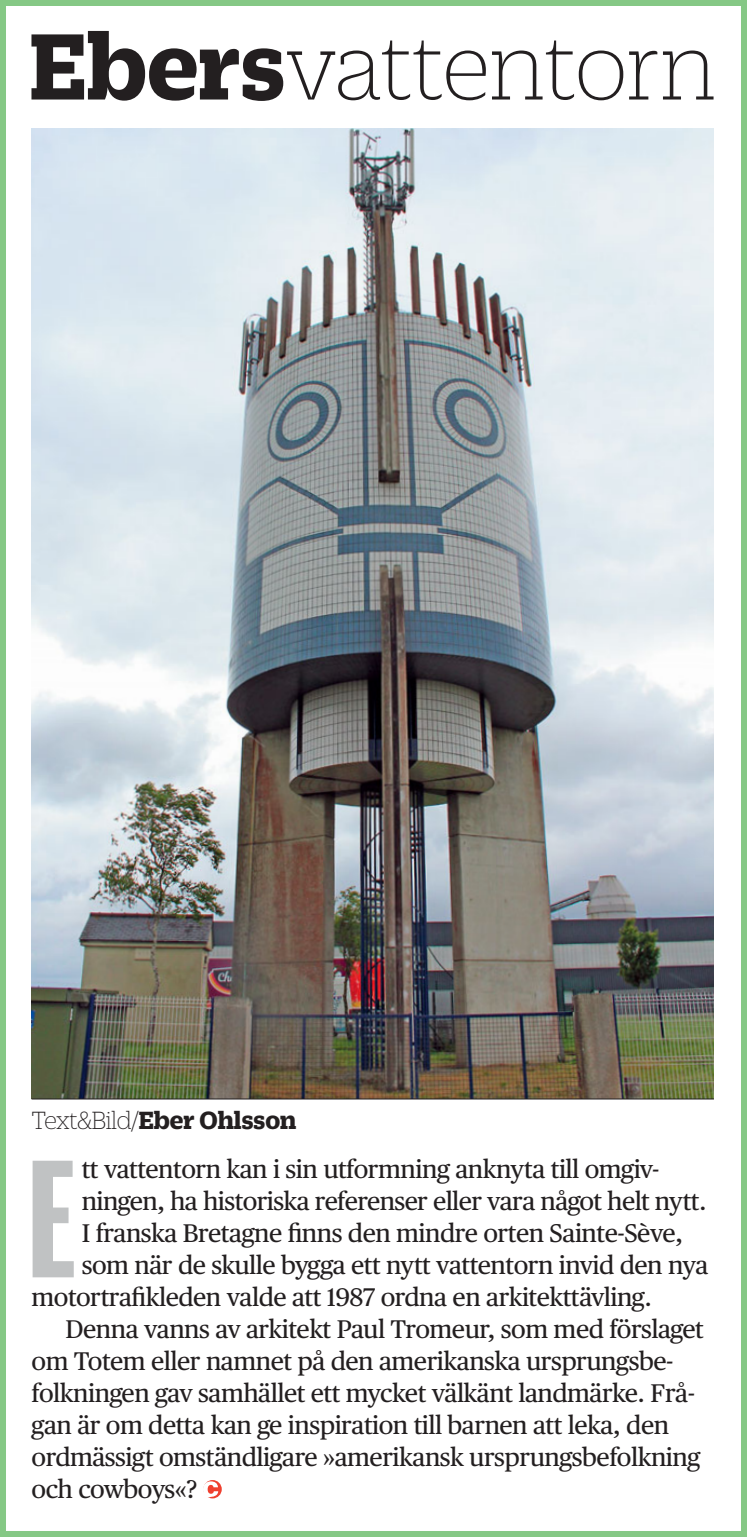
<style>
.page{position:relative;width:747px;height:1537px;background:#fff}
.page>*{position:absolute;margin:0;border:0;box-sizing:border-box;transform-origin:0 0}
.t1{font:700 162.9px "Graphik XX Cond";color:#c0c2c3}
.t2{font:100 101.7px "Duplicate Slab";letter-spacing:-.01em;color:#231f20}
.t3{font:700 27px "Duplicate Slab";color:#231f20}
.t4{font:25.5px "Publico Text";letter-spacing:-.02em;color:#231f20}
.s1{font-weight:700}
.s2{font-weight:100}
</style>
<div class="page">
<div style="left:0;top:0;width:746px;height:1536px;border:6px solid #85c885"></div>
<svg style="left:203px;top:1480px;width:19px;height:18px"></svg>
<svg style="left:203px;top:1481px;width:15px;height:16px"></svg>
<img style="left:32px;top:128px;width:681px;height:970px">
<hr style="left:32px;top:1098px;width:681px;height:1px;background:#231f20">
<h2 class="t2" style="left:30px;top:5px;width:687px"><span class="s1">Ebers</span>vattentorn</h2>
<p class="t3" style="left:32px;top:1102px;width:266px"><span class="s2">Text&amp;Bild/</span>Eber Ohlsson</p>
<h1 class="t1" style="left:29px;top:1123px;width:49px">E</h1>
<p class="t4" style="left:82px;top:1158px;width:579px">tt vattentorn kan i sin utformning anknyta till omgiv-</p>
<p class="t4" style="left:82px;top:1190px;width:626px">ningen, ha historiska referenser eller vara något helt nytt.</p>
<p class="t4" style="left:82px;top:1222px;width:602px">I franska Bretagne finns den mindre orten Sainte-Sève,</p>
<p class="t4" style="left:82px;top:1254px;width:628px">som när de skulle bygga ett nytt vattentorn invid den nya</p>
<p class="t4" style="left:32px;top:1286px;width:621px">motortrafikleden valde att 1987 ordna en arkitekttävling.</p>
<p class="t4" style="left:66px;top:1318px;width:639px">Denna vanns av arkitekt Paul Tromeur, som med förslaget</p>
<p class="t4" style="left:32px;top:1350px;width:643px">om Totem eller namnet på den amerikanska ursprungsbe -</p>
<p class="t4" style="left:32px;top:1382px;width:664px">folkningen gav samhället ett mycket välkänt landmärke. Frå -</p>
<p class="t4" style="left:32px;top:1414px;width:638px">gan är om detta kan ge inspiration till barnen att leka, den</p>
<p class="t4" style="left:32px;top:1446px;width:670px">ordmässigt omständligare »amerikansk ursprungsbefolkning</p>
<p class="t4" style="left:32px;top:1478px;width:167px">och cowboys«?</p>
</div>
